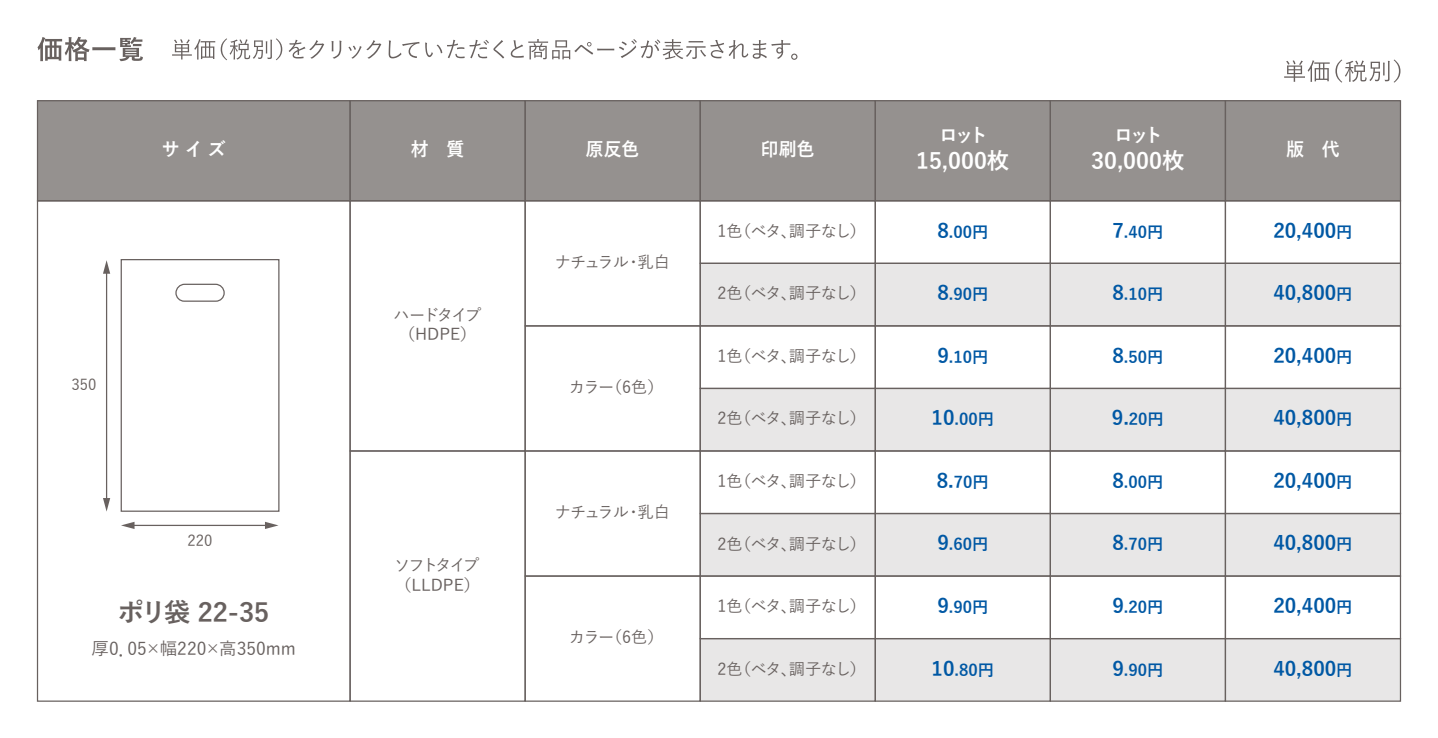
<style>
.page{position:relative;width:1438px;height:738px;background:#fff}
.page>*{position:absolute;margin:0;border:0;box-sizing:border-box;transform-origin:0 0}
.t1{font:700 26.25px "Yu Gothic";letter-spacing:-.05em;color:#68615f}
.t2{font:700 22.5px "Yu Gothic";color:#fff}
.t3{font:700 20px "Yu Gothic";color:#0058a4}
.t4{font:700 18.75px "Yu Gothic";color:#fff;scale:.95 1}
.t5{font:700 18.75px "Yu Gothic";color:#fff}
.t6{font:500 17.5px "Yu Gothic";color:#68615f}
.t7{font:500 16.25px "Yu Gothic";letter-spacing:-.06em;color:#68615f}
.t8{font:700 16.25px "Yu Gothic";color:#0058a4}
.t9{font:500 16.25px/19.5px "Yu Gothic";letter-spacing:-.115em;color:#68615f}
.t10{font:500 16.25px/19.5px "Yu Gothic";letter-spacing:-.09em;color:#68615f;text-align:center}
.t11{font:500 15px "Yu Gothic";color:#68615f}
.s1{font-size:20px}
.s2{font-size:16.25px}
</style>
<div class="page">
<div style="left:700px;top:263px;width:700px;height:63px;background:#e8e7e7"></div>
<div style="left:700px;top:388px;width:700px;height:63px;background:#e8e7e7"></div>
<div style="left:700px;top:513px;width:700px;height:63px;background:#e8e7e7"></div>
<div style="left:700px;top:638px;width:700px;height:63px;background:#e8e7e7"></div>
<div style="left:37px;top:101px;width:1363px;height:100px;background:#95918f"></div>
<svg style="left:1284px;top:60px;width:45px;height:22px"></svg>
<svg style="left:1335px;top:59px;width:65px;height:24px"></svg>
<svg style="left:172px;top:39px;width:43px;height:21px"></svg>
<svg style="left:221px;top:38px;width:61px;height:22px"></svg>
<svg style="left:289px;top:40px;width:35px;height:19px"></svg>
<svg style="left:331px;top:41px;width:10px;height:18px"></svg>
<svg style="left:348px;top:40px;width:33px;height:19px"></svg>
<svg style="left:389px;top:40px;width:30px;height:18px"></svg>
<svg style="left:425px;top:40px;width:79px;height:19px"></svg>
<svg style="left:511px;top:39px;width:286px;height:21px"></svg>
<svg style="left:38px;top:37px;width:105px;height:24px"></svg>
<div style="left:37px;top:100px;width:314px;height:101px;border:1px solid #68615f"></div>
<div style="left:349px;top:100px;width:177px;height:101px;border:1px solid #68615f"></div>
<div style="left:524px;top:100px;width:177px;height:101px;border:1px solid #68615f"></div>
<div style="left:699px;top:100px;width:177px;height:101px;border:1px solid #68615f"></div>
<div style="left:874px;top:100px;width:177px;height:101px;border:1px solid #68615f"></div>
<div style="left:1049px;top:100px;width:177px;height:101px;border:1px solid #68615f"></div>
<div style="left:1224px;top:100px;width:177px;height:101px;border:1px solid #68615f"></div>
<div style="left:699px;top:200px;width:177px;height:64px;border:1px solid #68615f"></div>
<div style="left:874px;top:200px;width:177px;height:64px;border:1px solid #68615f"></div>
<div style="left:1049px;top:200px;width:177px;height:64px;border:1px solid #68615f"></div>
<div style="left:1224px;top:200px;width:177px;height:64px;border:1px solid #68615f"></div>
<div style="left:699px;top:263px;width:177px;height:63px;border:1px solid #68615f"></div>
<div style="left:874px;top:263px;width:177px;height:63px;border:1px solid #68615f"></div>
<div style="left:1049px;top:263px;width:177px;height:63px;border:1px solid #68615f"></div>
<div style="left:1224px;top:263px;width:177px;height:63px;border:1px solid #68615f"></div>
<div style="left:699px;top:325px;width:177px;height:64px;border:1px solid #68615f"></div>
<div style="left:874px;top:325px;width:177px;height:64px;border:1px solid #68615f"></div>
<div style="left:1049px;top:325px;width:177px;height:64px;border:1px solid #68615f"></div>
<div style="left:1224px;top:325px;width:177px;height:64px;border:1px solid #68615f"></div>
<svg style="left:351px;top:199px;width:173px;height:3px"></svg>
<div style="left:699px;top:388px;width:177px;height:63px;border:1px solid #68615f"></div>
<div style="left:874px;top:388px;width:177px;height:63px;border:1px solid #68615f"></div>
<div style="left:1049px;top:388px;width:177px;height:63px;border:1px solid #68615f"></div>
<div style="left:1224px;top:388px;width:177px;height:63px;border:1px solid #68615f"></div>
<div style="left:699px;top:450px;width:177px;height:64px;border:1px solid #68615f"></div>
<div style="left:874px;top:450px;width:177px;height:64px;border:1px solid #68615f"></div>
<div style="left:1049px;top:450px;width:177px;height:64px;border:1px solid #68615f"></div>
<div style="left:1224px;top:450px;width:177px;height:64px;border:1px solid #68615f"></div>
<div style="left:699px;top:513px;width:177px;height:63px;border:1px solid #68615f"></div>
<div style="left:874px;top:513px;width:177px;height:63px;border:1px solid #68615f"></div>
<div style="left:1049px;top:513px;width:177px;height:63px;border:1px solid #68615f"></div>
<div style="left:1224px;top:513px;width:177px;height:63px;border:1px solid #68615f"></div>
<div style="left:699px;top:575px;width:177px;height:64px;border:1px solid #68615f"></div>
<div style="left:874px;top:575px;width:177px;height:64px;border:1px solid #68615f"></div>
<div style="left:1049px;top:575px;width:177px;height:64px;border:1px solid #68615f"></div>
<div style="left:1224px;top:575px;width:177px;height:64px;border:1px solid #68615f"></div>
<svg style="left:36px;top:199px;width:315px;height:503px"></svg>
<svg style="left:349px;top:449px;width:175px;height:253px"></svg>
<svg style="left:524px;top:199px;width:177px;height:503px"></svg>
<div style="left:699px;top:638px;width:177px;height:63px;border:1px solid #68615f"></div>
<div style="left:874px;top:638px;width:177px;height:63px;border:1px solid #68615f"></div>
<div style="left:1049px;top:638px;width:177px;height:63px;border:1px solid #68615f"></div>
<div style="left:1224px;top:638px;width:177px;height:63px;border:1px solid #68615f"></div>
<div style="left:121px;top:259px;width:158px;height:252px;border:1px solid #68615f"></div>
<div style="left:175px;top:283px;width:50px;height:19px;border:1px solid #68615f;border-radius:8px"></div>
<hr style="left:106px;top:271px;width:1px;height:229px;background:#68615f">
<svg style="left:103px;top:498px;width:7px;height:13px"></svg>
<svg style="left:103px;top:260px;width:7px;height:14px"></svg>
<p class="t4" style="left:162px;top:139px;width:69px">サイズ</p>
<p class="t4" style="left:411px;top:139px;width:58px">材　質</p>
<p class="t11" style="left:72px;top:371px;width:26px">350</p>
<p class="t11" style="left:188px;top:526px;width:26px">220</p>
<h1 class="t1" style="left:118px;top:598px;width:153px">ポリ袋 22-35</h1>
<p class="t6" style="left:92px;top:632px;width:206px">厚0．05×幅220×高350mm</p>
<p class="t10" style="left:393px;top:303px;width:89px">ハードタイプ（HDPE）</p>
<p class="t9" style="left:394px;top:553px;width:87px">ソフトタイプ（LLDPE）</p>
<p class="t5" style="left:939px;top:124px;width:50px">ロット</p>
<h2 class="t2" style="left:916px;top:148px;width:95px">15,000枚</h2>
<p class="t5" style="left:1114px;top:124px;width:50px">ロット</p>
<h2 class="t2" style="left:1091px;top:148px;width:95px">30,000枚</h2>
<p class="t4" style="left:761px;top:139px;width:58px">印刷色</p>
<p class="t4" style="left:586px;top:139px;width:58px">原反色</p>
<p class="t4" style="left:1286px;top:139px;width:58px">版　代</p>
<p class="t7" style="left:555px;top:247px;width:117px">ナチュラル・乳白</p>
<p class="t7" style="left:569px;top:372px;width:96px">カラー（6色）</p>
<p class="t7" style="left:555px;top:497px;width:117px">ナチュラル・乳白</p>
<p class="t7" style="left:569px;top:622px;width:96px">カラー（6色）</p>
<p class="t7" style="left:717px;top:216px;width:150px">1色（ベタ、調子なし）</p>
<p class="t7" style="left:717px;top:278px;width:150px">2色（ベタ、調子なし）</p>
<p class="t7" style="left:717px;top:341px;width:150px">1色（ベタ、調子なし）</p>
<p class="t7" style="left:717px;top:403px;width:150px">2色（ベタ、調子なし）</p>
<p class="t7" style="left:717px;top:466px;width:150px">1色（ベタ、調子なし）</p>
<p class="t7" style="left:717px;top:528px;width:150px">2色（ベタ、調子なし）</p>
<p class="t7" style="left:717px;top:591px;width:150px">1色（ベタ、調子なし）</p>
<p class="t7" style="left:717px;top:653px;width:150px">2色（ベタ、調子なし）</p>
<p class="t8" style="left:937px;top:223px;width:52px"><span class="s1">8</span>.00円</p>
<p class="t8" style="left:1112px;top:223px;width:52px"><span class="s1">7</span>.40円</p>
<p class="t3" style="left:1273px;top:219px;width:81px">20,400<span class="s2">円</span></p>
<p class="t8" style="left:937px;top:285px;width:52px"><span class="s1">8</span>.90円</p>
<p class="t8" style="left:1112px;top:285px;width:52px"><span class="s1">8</span>.10円</p>
<p class="t3" style="left:1273px;top:282px;width:81px">40,800<span class="s2">円</span></p>
<p class="t8" style="left:937px;top:348px;width:52px"><span class="s1">9</span>.10円</p>
<p class="t8" style="left:1112px;top:348px;width:52px"><span class="s1">8</span>.50円</p>
<p class="t3" style="left:1273px;top:344px;width:81px">20,400<span class="s2">円</span></p>
<p class="t8" style="left:931px;top:410px;width:64px"><span class="s1">10</span>.00円</p>
<p class="t8" style="left:1112px;top:410px;width:53px"><span class="s1">9.</span>20円</p>
<p class="t3" style="left:1273px;top:407px;width:81px">40,800<span class="s2">円</span></p>
<p class="t8" style="left:937px;top:473px;width:53px"><span class="s1">8.</span>70円</p>
<p class="t8" style="left:1112px;top:473px;width:52px"><span class="s1">8</span>.00円</p>
<p class="t3" style="left:1273px;top:469px;width:81px">20,400<span class="s2">円</span></p>
<p class="t8" style="left:937px;top:535px;width:52px"><span class="s1">9</span>.60円</p>
<p class="t8" style="left:1112px;top:535px;width:52px"><span class="s1">8</span>.70円</p>
<p class="t3" style="left:1273px;top:532px;width:81px">40,800<span class="s2">円</span></p>
<p class="t8" style="left:937px;top:598px;width:52px"><span class="s1">9</span>.90円</p>
<p class="t8" style="left:1112px;top:598px;width:52px"><span class="s1">9</span>.20円</p>
<p class="t3" style="left:1273px;top:594px;width:81px">20,400<span class="s2">円</span></p>
<p class="t8" style="left:931px;top:660px;width:64px"><span class="s1">10</span>.80円</p>
<p class="t8" style="left:1112px;top:660px;width:52px"><span class="s1">9</span>.90円</p>
<p class="t3" style="left:1273px;top:657px;width:81px">40,800<span class="s2">円</span></p>
</div>
